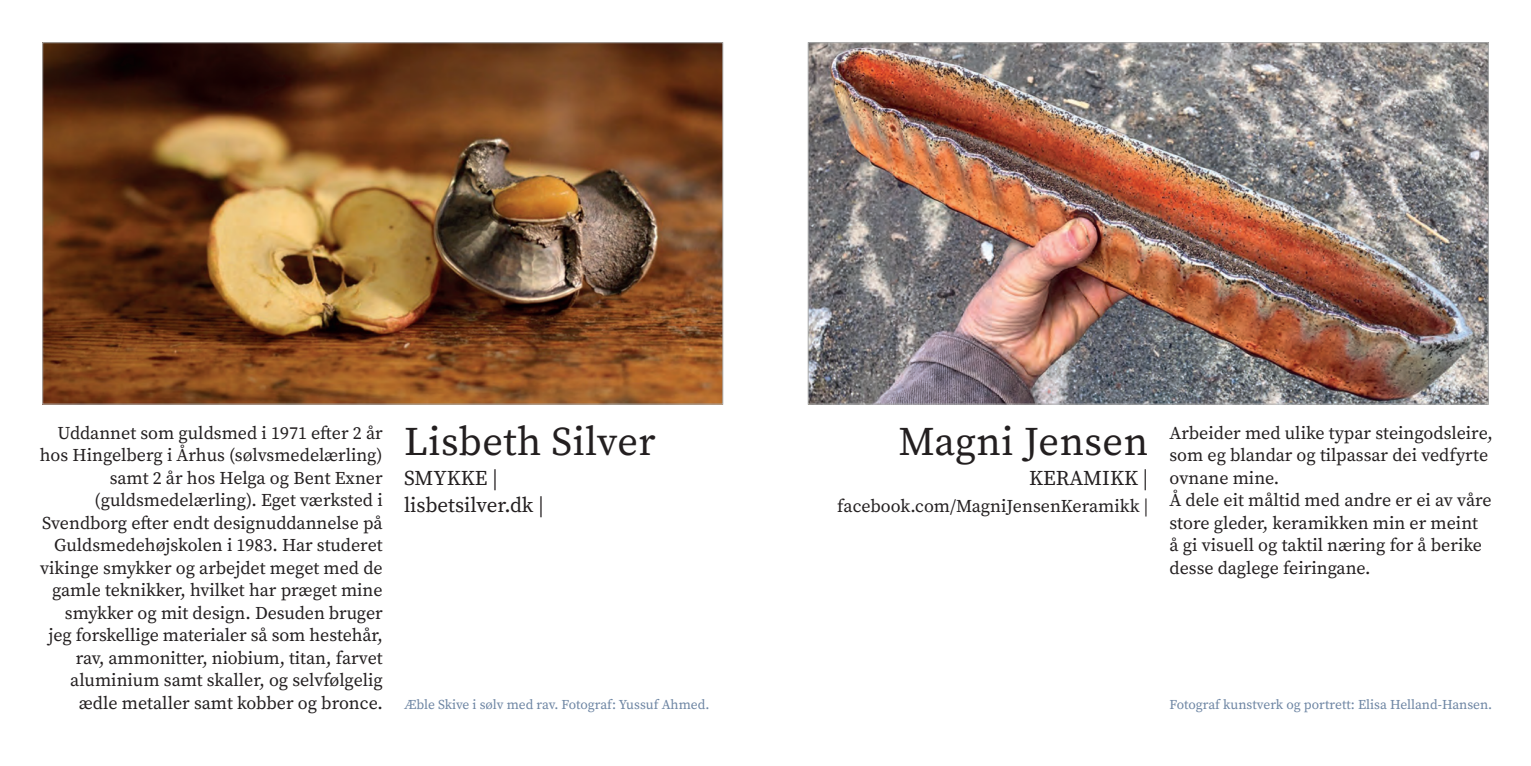
<style>
.page{position:relative;width:1531px;height:766px;background:#fff}
.page>*{position:absolute;margin:0;border:0;box-sizing:border-box;transform-origin:0 0}
.Headline_-_27pt{font:40.5px "Source Serif Pro";letter-spacing:.01em;color:#231f20}
.Title_Subhead{font:21px "Source Serif Pro";color:#231f20}
.Section_Body_Text{font:18px/22.5px "Source Serif Pro";color:#231f20}
.Title_Subhead-2{font:18px "Source Serif Pro";color:#231f20}
.Bildetekst{font:13.5px "Source Serif Pro";color:#6d85a3}
</style>
<div class="page">
<img style="left:810px;top:45px;width:676px;height:357px">
<img style="left:45px;top:45px;width:676px;height:357px">
<p class="Section_Body_Text" style="left:40px;top:421px;width:344px;text-align:right">Uddannet som guldsmed i 1971 efter 2 år hos Hingelberg i Århus (sølvsmedelærling) samt 2 år hos Helga og Bent Exner (guldsmedelærling). Eget værksted i Svendborg efter endt designuddannelse på Guldsmedehøjskolen i 1983. Har studeret vikinge smykker og arbejdet meget med de gamle teknikker, hvilket har præget mine smykker og mit design. Desuden bruger jeg forskellige materialer så som hestehår, rav, ammonitter, niobium, titan, farvet aluminium samt skaller, og selvfølgelig ædle metaller samt kobber og bronce.</p>
<p class="Headline_-_27pt" style="left:404px;top:414px;width:253px">Lisbeth Silver</p>
<p class="Title_Subhead" style="left:404px;top:464px;width:95px">SMYKKE |</p>
<p class="Title_Subhead" style="left:404px;top:491px;width:141px">lisbetsilver.dk |</p>
<p class="Headline_-_27pt" style="left:898px;top:414px;width:251px">Magni Jensen</p>
<p class="Title_Subhead" style="left:1029px;top:464px;width:121px">KERAMIKK |</p>
<p class="Title_Subhead-2" style="left:837px;top:494px;width:312px">facebook.com/MagniJensenKeramikk |</p>
<p class="Section_Body_Text" style="left:1169px;top:421px;width:325px">Arbeider med ulike typar steingodsleire, som eg blandar og tilpassar dei vedfyrte ovnane mine.</p>
<p class="Section_Body_Text" style="left:1169px;top:489px;width:324px">Å dele eit måltid med andre er ei av våre store gleder, keramikken min er meint<br>å gi visuell og taktil næring for å berike desse daglege feiringane.</p>
<p class="Bildetekst" style="left:404px;top:695px;width:307px">Æble Skive i sølv med rav. Fotograf: Yussuf Ahmed.</p>
<p class="Bildetekst" style="left:1169px;top:695px;width:324px">Fotograf kunstverk og portrett: Elisa Helland-Hansen.</p>
</div>
